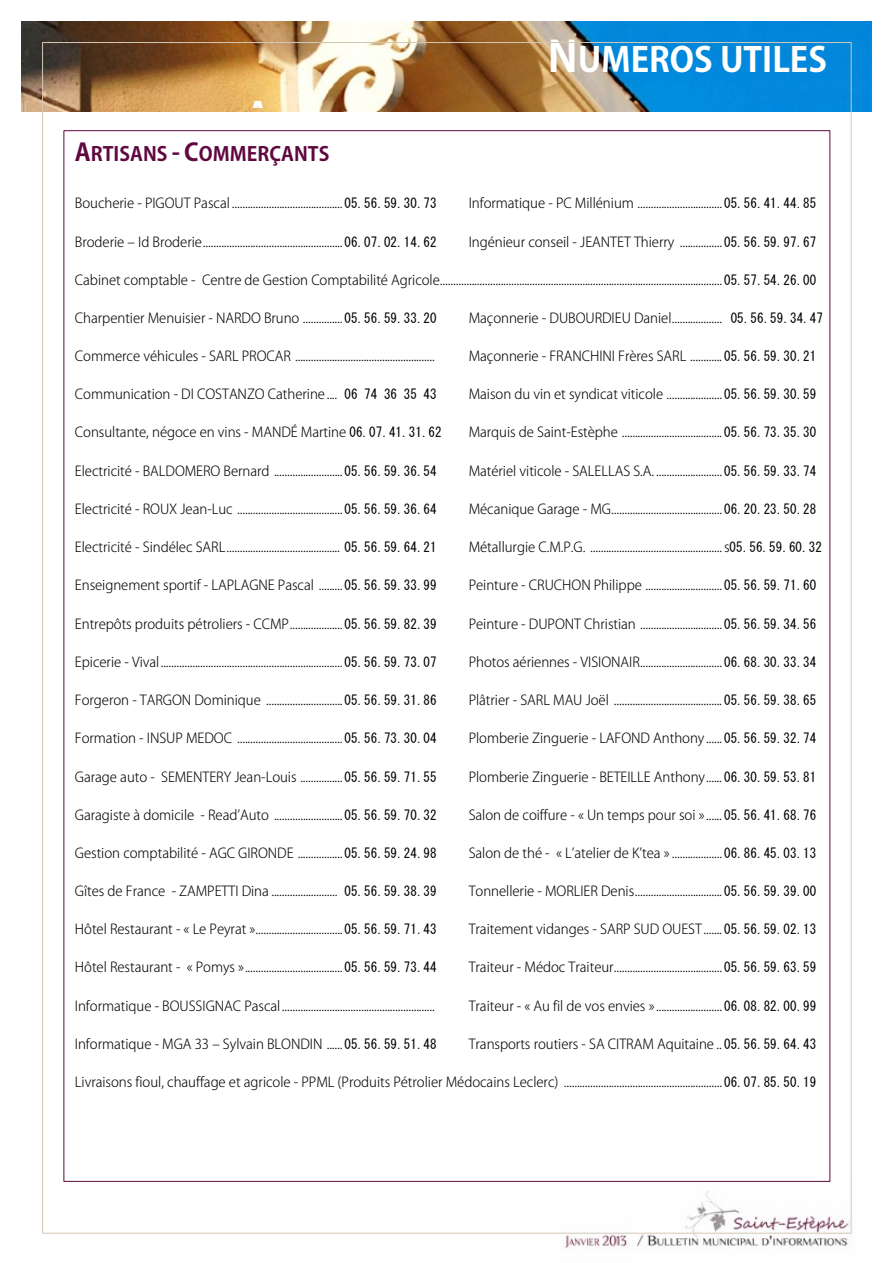
<style>
.page{position:relative;width:894px;height:1263px;background:#fff}
.page>*{position:absolute;margin:0;border:0;box-sizing:border-box;transform-origin:0 0}
.t1{font:700 33.9px "Koz Go Pr 6 N";color:#fff}
.t2{font:700 19.5px "Koz Go Pr 6 N";color:#600941}
.t3{font:300 13.65px "Koz Go Pr 6 N";letter-spacing:-.005em;color:#000}
.s1{font-size:42.15px}
.s2{font-size:24.15px}
.s3{font-family:"MS Gothic";font-weight:400}
</style>
<div class="page">
<img style="left:560px;top:1174px;width:292px;height:77px">
<img style="left:21px;top:21px;width:850px;height:90px">
<h1 class="t1" style="left:547px;top:41px;width:280px"><span class="s1">N</span>UMEROS UTILES</h1>
<h1 class="t1" style="left:247px;top:95px;width:24px">A</h1>
<h2 class="t2" style="left:75px;top:143px;width:256px"><span class="s2">A</span>RTISANS <span class="s2">- C</span>OMMERÇANTS</h2>
<p class="t3" style="left:75px;top:196px;width:363px">Boucherie - PIGOUT Pascal .......................................... <span class="s3">12324325361376</span></p>
<p class="t3" style="left:468px;top:196px;width:349px">Informatique - PC Millénium ................................ <span class="s3">123243893883:2</span></p>
<p class="t3" style="left:75px;top:234px;width:363px">Broderie ‒ Id Broderie..................................................... <span class="s3">1431731;39834;</span></p>
<p class="t3" style="left:468px;top:234px;width:349px">Ingénieur conseil - JEANTET Thierry ................ <span class="s3">12324325357347</span></p>
<p class="t3" style="left:75px;top:272px;width:742px">Cabinet comptable - Centre de Gestion Comptabilité Agricole........................................................................................................... <span class="s3">123273283;4311</span></p>
<p class="t3" style="left:75px;top:310px;width:363px">Charpentier Menuisier - NARDO Bruno ............... <span class="s3">123243253663;1</span></p>
<p class="t3" style="left:468px;top:310px;width:355px">Maçonnerie - DUBOURDIEU Daniel................... <span class="s3">12324325368387</span></p>
<p class="t3" style="left:75px;top:348px;width:361px">Commerce véhicules - SARL PROCAR .....................................................</p>
<p class="t3" style="left:468px;top:348px;width:349px">Maçonnerie - FRANCHINI Frères SARL ............ <span class="s3">123243253613;9</span></p>
<p class="t3" style="left:75px;top:387px;width:363px">Communication - DI COSTANZO Catherine.... <span class="s3">14!78!64!62!86</span></p>
<p class="t3" style="left:468px;top:387px;width:349px">Maison du vin et syndicat viticole ..................... <span class="s3">12324325361325</span></p>
<p class="t3" style="left:75px;top:425px;width:368px">Consultante, négoce en vins - MANDÉ Martine <span class="s3">1431738936934;</span></p>
<p class="t3" style="left:468px;top:425px;width:349px">Marquis de Saint-Estèphe ...................................... <span class="s3">12324376362361</span></p>
<p class="t3" style="left:75px;top:463px;width:363px">Electricité - BALDOMERO Bernard .......................... <span class="s3">12324325364328</span></p>
<p class="t3" style="left:468px;top:463px;width:349px">Matériel viticole - SALELLAS S.A. ......................... <span class="s3">12324325366378</span></p>
<p class="t3" style="left:75px;top:501px;width:363px">Electricité - ROUX Jean-Luc ........................................ <span class="s3">12324325364348</span></p>
<p class="t3" style="left:468px;top:501px;width:349px">Mécanique Garage - MG.......................................... <span class="s3">143;13;63213;:</span></p>
<p class="t3" style="left:75px;top:540px;width:363px">Electricité - Sindélec SARL........................................... <span class="s3">123243253483;9</span></p>
<p class="t3" style="left:468px;top:540px;width:354px">Métallurgie C.M.P.G. .................................................. s<span class="s3">1232432534136;</span></p>
<p class="t3" style="left:75px;top:578px;width:363px">Enseignement sportif - LAPLAGNE Pascal ......... <span class="s3">12324325366355</span></p>
<p class="t3" style="left:468px;top:578px;width:349px">Peinture - CRUCHON Philippe ............................. <span class="s3">12324325379341</span></p>
<p class="t3" style="left:75px;top:616px;width:363px">Entrepôts produits pétroliers - CCMP.................... <span class="s3">123243253:;365</span></p>
<p class="t3" style="left:468px;top:616px;width:349px">Peinture - DUPONT Christian ............................... <span class="s3">12324325368324</span></p>
<p class="t3" style="left:75px;top:654px;width:363px">Epicerie - Vival..................................................................... <span class="s3">12324325376317</span></p>
<p class="t3" style="left:468px;top:654px;width:349px">Photos aériennes - VISIONAIR............................... <span class="s3">1434:361366368</span></p>
<p class="t3" style="left:75px;top:692px;width:363px">Forgeron - TARGON Dominique ............................. <span class="s3">123243253693:4</span></p>
<p class="t3" style="left:468px;top:692px;width:349px">Plâtrier - SARL MAU Joël ......................................... <span class="s3">1232432536:342</span></p>
<p class="t3" style="left:75px;top:730px;width:363px">Formation - INSUP MEDOC ........................................ <span class="s3">12324376361318</span></p>
<p class="t3" style="left:468px;top:730px;width:349px">Plomberie Zinguerie - LAFOND Anthony...... <span class="s3">1232432536;378</span></p>
<p class="t3" style="left:75px;top:769px;width:363px">Garage auto - SEMENTERY Jean-Louis ................ <span class="s3">12324325379322</span></p>
<p class="t3" style="left:468px;top:769px;width:349px">Plomberie Zinguerie - BETEILLE Anthony...... <span class="s3">143613253263:9</span></p>
<p class="t3" style="left:75px;top:807px;width:363px">Garagiste à domicile - ReadʼAuto .......................... <span class="s3">1232432537136;</span></p>
<p class="t3" style="left:468px;top:807px;width:349px">Salon de coiffure - « Un temps pour soi » ...... <span class="s3">1232438934:374</span></p>
<p class="t3" style="left:75px;top:845px;width:363px">Gestion comptabilité - AGC GIRONDE ................. <span class="s3">123243253;835:</span></p>
<p class="t3" style="left:468px;top:845px;width:349px">Salon de thé - « Lʼatelier de Kʼtea » ................... <span class="s3">143:4382316396</span></p>
<p class="t3" style="left:75px;top:883px;width:363px">Gîtes de France - ZAMPETTI Dina ......................... <span class="s3">1232432536:365</span></p>
<p class="t3" style="left:468px;top:883px;width:349px">Tonnellerie - MORLIER Denis................................. <span class="s3">12324325365311</span></p>
<p class="t3" style="left:75px;top:922px;width:363px">Hôtel Restaurant - « Le Peyrat »................................. <span class="s3">12324325379386</span></p>
<p class="t3" style="left:468px;top:922px;width:349px">Traitement vidanges - SARP SUD OUEST....... <span class="s3">1232432531;396</span></p>
<p class="t3" style="left:75px;top:960px;width:363px">Hôtel Restaurant - « Pomys »..................................... <span class="s3">12324325376388</span></p>
<p class="t3" style="left:468px;top:960px;width:349px">Traiteur - Médoc Traiteur......................................... <span class="s3">12324325346325</span></p>
<p class="t3" style="left:75px;top:998px;width:361px">Informatique - BOUSSIGNAC Pascal..........................................................</p>
<p class="t3" style="left:468px;top:998px;width:349px">Traiteur - « Au fil de vos envies »......................... <span class="s3">1431:3:;311355</span></p>
<p class="t3" style="left:75px;top:1036px;width:363px">Informatique - MGA 33 ‒ Sylvain BLONDIN ...... <span class="s3">1232432532938:</span></p>
<p class="t3" style="left:468px;top:1036px;width:349px">Transports routiers - SA CITRAM Aquitaine .. <span class="s3">12324325348386</span></p>
<p class="t3" style="left:75px;top:1075px;width:742px">Livraisons fioul, chauffage et agricole - PPML (Produits Pétrolier Médocains Leclerc) ............................................................ <span class="s3">143173:2321395</span></p>
</div>
